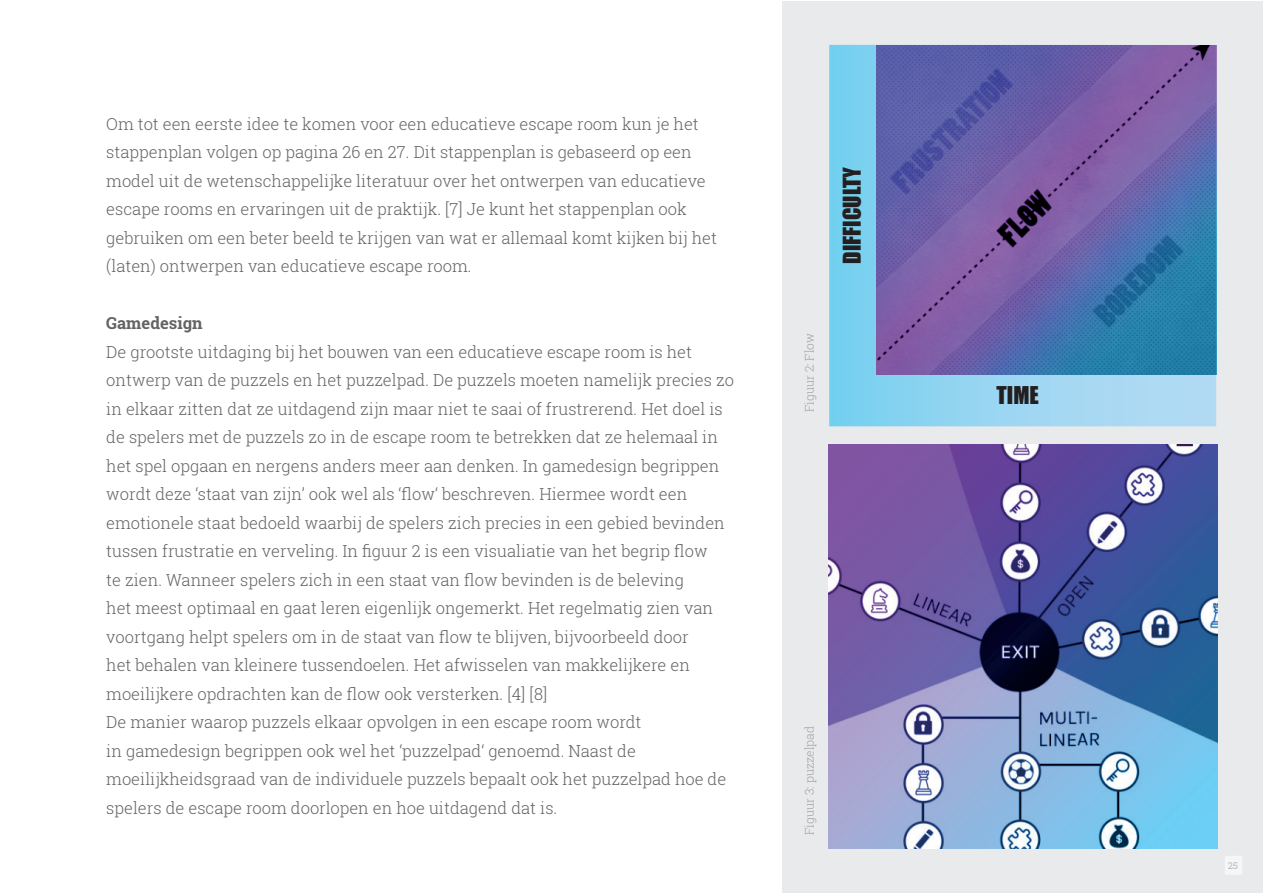
<style>
.page{position:relative;width:1263px;height:893px;background:#fff}
.page>*{position:absolute;margin:0;border:0;box-sizing:border-box;transform-origin:0 0}
.t1{font:22.5px "Impact";color:#231f20}
.t2{font:300 16.5px/28.5px "Roboto Slab";color:#636366}
.t3{font:700 16.5px "Roboto Slab";color:#636366}
.t4{font:300 12px "Roboto Slab";color:#a0a1a5}
.t5{font:300 9px "Roboto Slab";color:#96989b}
</style>
<div class="page">
<div style="left:782px;top:1px;width:480px;height:891px;background:#e9eaeb"></div>
<img style="left:828px;top:444px;width:390px;height:404px">
<svg style="left:829px;top:45px;width:387px;height:381px;background:#89d1ef"></svg>
<img style="left:876px;top:46px;width:340px;height:328px">
<svg style="left:1225px;top:856px;width:17px;height:19px"></svg>
<div style="left:1228px;top:862px;width:9px;height:7px;background:#f6f6f7"></div>
<p class="t2" style="left:106px;top:109px;width:612px">Om tot een eerste idee te komen voor een educatieve escape room kun je het stappenplan volgen op pagina 26 en 27. Dit stappenplan is gebaseerd op een model uit de wetenschappelijke literatuur over het ontwerpen van educatieve escape rooms en ervaringen uit de praktijk. [7] Je kunt het stappenplan ook gebruiken om een beter beeld te krijgen van wat er allemaal komt kijken bij het (laten) ontwerpen van educatieve escape room.</p>
<p class="t3" style="left:106px;top:312px;width:98px">Gamedesign</p>
<p class="t2" style="left:106px;top:337px;width:629px">De grootste uitdaging bij het bouwen van een educatieve escape room is het ontwerp van de puzzels en het puzzelpad. De puzzels moeten namelijk precies zo in elkaar zitten dat ze uitdagend zijn maar niet te saai of frustrerend. Het doel is de spelers met de puzzels zo in de escape room te betrekken dat ze helemaal in het spel opgaan en nergens anders meer aan denken. In gamedesign begrippen wordt deze ‘staat van zijn’ ook wel als ‘flow‘ beschreven. Hiermee wordt een emotionele staat bedoeld waarbij de spelers zich precies in een gebied bevinden tussen frustratie en verveling. In figuur 2 is een visualiatie van het begrip flow<br>te zien. Wanneer spelers zich in een staat van flow bevinden is de beleving<br>het meest optimaal en gaat leren eigenlijk ongemerkt. Het regelmatig zien van voortgang helpt spelers om in de staat van flow te blijven, bijvoorbeeld door<br>het behalen van kleinere tussendoelen. Het afwisselen van makkelijkere en moeilijkere opdrachten kan de flow ook versterken. [4] [8]<br>De manier waarop puzzels elkaar opvolgen in een escape room wordt<br>in gamedesign begrippen ook wel het ‘puzzelpad‘ genoemd. Naast de moeilijkheidsgraad van de individuele puzzels bepaalt ook het puzzelpad hoe de spelers de escape room doorlopen en hoe uitdagend dat is.</p>
<h1 class="t1" style="left:834px;top:263px;width:98px;rotate:-90deg">DIFFICULTY</h1>
<p class="t4" style="left:801px;top:412px;width:81px;rotate:-90deg">Figuur 2: Flow</p>
<p class="t4" style="left:801px;top:835px;width:111px;rotate:-90deg">Figuur 3: puzzelpad</p>
<h1 class="t1" style="left:996px;top:378px;width:44px">TIME</h1>
<p class="t5" style="left:1228px;top:859px;width:11px">25</p>
</div>
